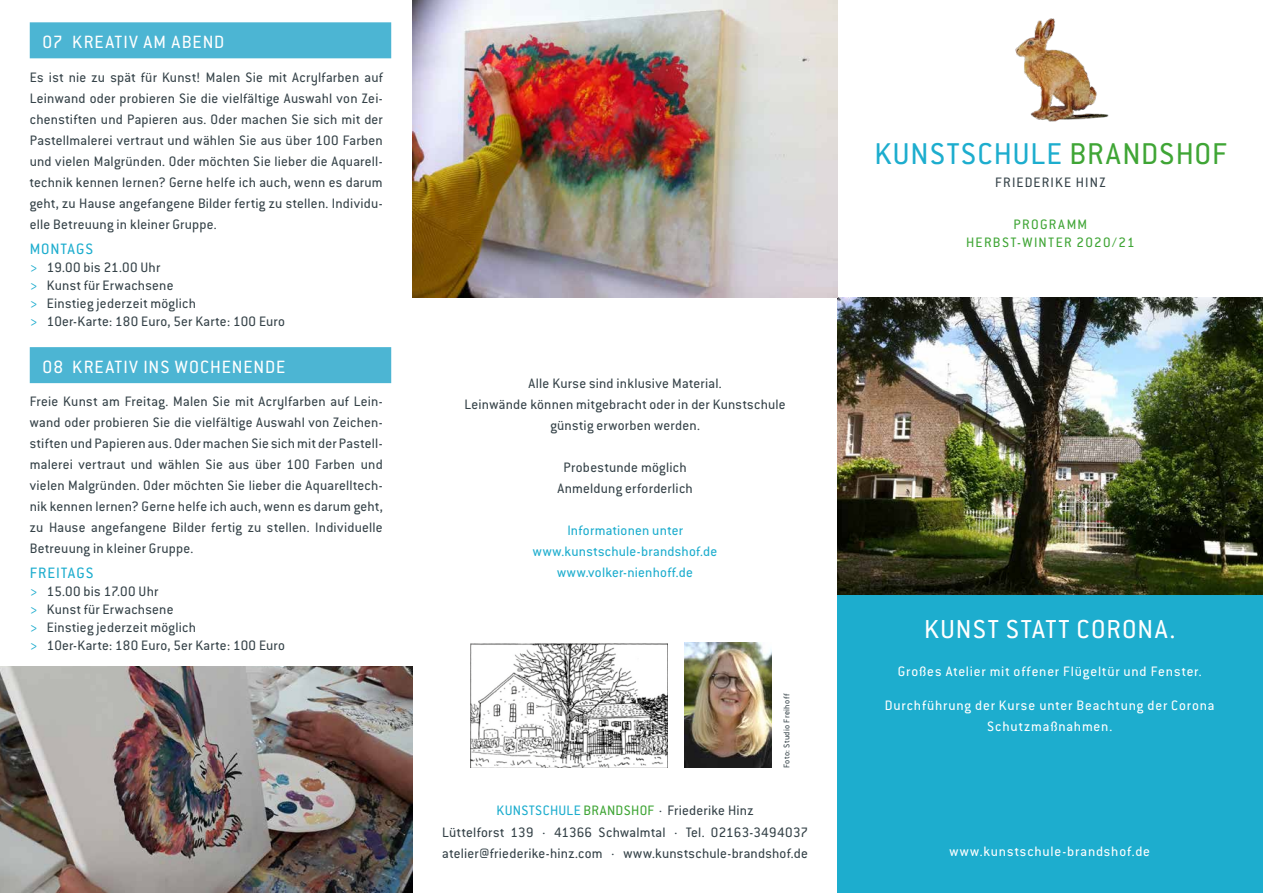
<style>
.page{position:relative;width:1263px;height:893px;background:#fff}
.page>*{position:absolute;margin:0;border:0;box-sizing:border-box;transform-origin:0 0}
.t1{font:33px "Conduit ITC";letter-spacing:.03em;color:#1dadce}
.t2{font:28.5px "Conduit ITC";letter-spacing:.045em;color:#fff}
.t3{font:19.5px "Conduit ITC";letter-spacing:.055em;color:#fff}
.t4{font:16.5px "Conduit ITC";letter-spacing:.06em;color:#1dadce}
.t5{font:15px/21px "Conduit ITC";letter-spacing:.015em;color:#354248;text-align:center}
.t6{font:15px/21px "Conduit ITC";letter-spacing:.06em;color:#fff;text-align:center}
.t7{font:15px/21px "Conduit ITC";letter-spacing:.015em;color:#1dadce;text-align:center}
.t8{font:15px/18.3px "Conduit ITC";letter-spacing:.095em;color:#3fa535;text-align:center}
.t9{font:15px "Conduit ITC";letter-spacing:.085em;color:#354248}
.t10{font:9px "Conduit ITC";letter-spacing:.045em;color:#354248}
.s1{color:#1dadce}
.s2{color:#3fa535}
</style>
<div class="page">
<div style="left:30px;top:22px;width:361px;height:36px;background:#4cb5d3"></div>
<div style="left:30px;top:347px;width:361px;height:36px;background:#4cb5d3"></div>
<img style="left:838px;top:298px;width:425px;height:297px">
<img style="left:470px;top:643px;width:197px;height:125px">
<img style="left:1015px;top:18px;width:94px;height:104px">
<div style="left:838px;top:595px;width:425px;height:298px;background:#1dadce"></div>
<img style="left:685px;top:643px;width:87px;height:125px">
<img style="left:0;top:666px;width:412px;height:227px">
<img style="left:412px;top:0;width:426px;height:298px">
<h3 class="t3" style="left:43px;top:30px;width:183px">07 KREATIV AM ABEND</h3>
<p class="t5" style="left:30px;top:66px;width:354px;text-align:justify">Es ist nie zu spät für Kunst! Malen Sie mit Acrylfarben auf Leinwand oder probieren Sie die vielfältige Auswahl von Zei&shy;chenstiften und Papieren aus. Oder machen Sie sich mit der Pastellmalerei vertraut und wählen Sie aus über 100 Farben und vielen Malgründen. Oder möchten Sie lieber die Aquarell&shy;technik kennen lernen? Gerne helfe ich auch, wenn es darum geht, zu Hause angefangene Bilder fertig zu stellen. Individu&shy;elle Betreuung in kleiner Gruppe.</p>
<p class="t4" style="left:30px;top:238px;width:65px">MONTAGS</p>
<p class="t5" style="left:30px;top:258px;width:257px;line-height:18px;text-align:left"><span class="s1">&gt;</span> 19.00 bis 21.00 Uhr<br><span class="s1">&gt;</span> Kunst für Erwachsene<br><span class="s1">&gt;</span> Einstieg jederzeit möglich<br><span class="s1">&gt;</span> 10er-Karte: 180 Euro, 5er Karte: 100 Euro</p>
<h3 class="t3" style="left:43px;top:355px;width:244px">08 KREATIV INS WOCHENENDE</h3>
<p class="t5" style="left:30px;top:391px;width:354px;text-align:justify">Freie Kunst am Freitag. Malen Sie mit Acrylfarben auf Lein&shy;wand oder probieren Sie die vielfältige Auswahl von Zeichen&shy;stiften und Papieren aus. Oder machen Sie sich mit der Pastell&shy;malerei vertraut und wählen Sie aus über 100 Farben und vielen Malgründen. Oder möchten Sie lieber die Aquarelltech&shy;nik kennen lernen? Gerne helfe ich auch, wenn es darum geht, zu Hause angefangene Bilder fertig zu stellen. Individuelle Betreuung in kleiner Gruppe.</p>
<p class="t4" style="left:30px;top:563px;width:65px">FREITAGS</p>
<p class="t5" style="left:30px;top:582px;width:257px;line-height:18px;text-align:left"><span class="s1">&gt;</span> 15.00 bis 17.00 Uhr<br><span class="s1">&gt;</span> Kunst für Erwachsene<br><span class="s1">&gt;</span> Einstieg jederzeit möglich<br><span class="s1">&gt;</span> 10er-Karte: 180 Euro, 5er Karte: 100 Euro</p>
<p class="t5" style="left:464px;top:372px;width:323px">Alle Kurse sind inklusive Material.<br>Leinwände können mitgebracht oder in der Kunstschule günstig erworben werden.</p>
<p class="t5" style="left:557px;top:456px;width:137px">Probestunde möglich<br>Anmeldung erforderlich</p>
<p class="t7" style="left:533px;top:519px;width:186px">Informationen unter www.kunstschule-brandshof.de www.volker-nienhoff.de</p>
<p class="t10" style="left:781px;top:768px;width:76px;rotate:-90deg">Foto: Studio Freihoff</p>
<p class="t5" style="left:442px;top:798px;width:367px;line-height:22.5px"><span class="s1">KUNSTSCHULE</span> <span class="s2">BRANDSHOF</span> · Friederike Hinz<br>Lüttelforst 139 · 41366 Schwalmtal · Tel. 02163-3494037</p>
<p class="t5" style="left:442px;top:843px;width:367px">atelier@friederike-hinz.com · www.kunstschule-brandshof.de</p>
<h1 class="t1" style="left:874px;top:134px;width:353px">KUNSTSCHULE <span class="s2">BRANDSHOF</span></h1>
<p class="t9" style="left:995px;top:173px;width:112px">FRIEDERIKE HINZ</p>
<p class="t8" style="left:966px;top:214px;width:170px">PROGRAMM<br>HERBST-WINTER 2020/21</p>
<h2 class="t2" style="left:924px;top:612px;width:253px">KUNST STATT CORONA.</h2>
<p class="t6" style="left:898px;top:661px;width:305px">Großes Atelier mit offener Flügeltür und Fenster.</p>
<p class="t6" style="left:885px;top:694px;width:331px">Durchführung der Kurse unter Beachtung der Corona<br>Schutzmaßnahmen.</p>
<p class="t6" style="left:949px;top:841px;width:202px">www.kunstschule-brandshof.de</p>
</div>
